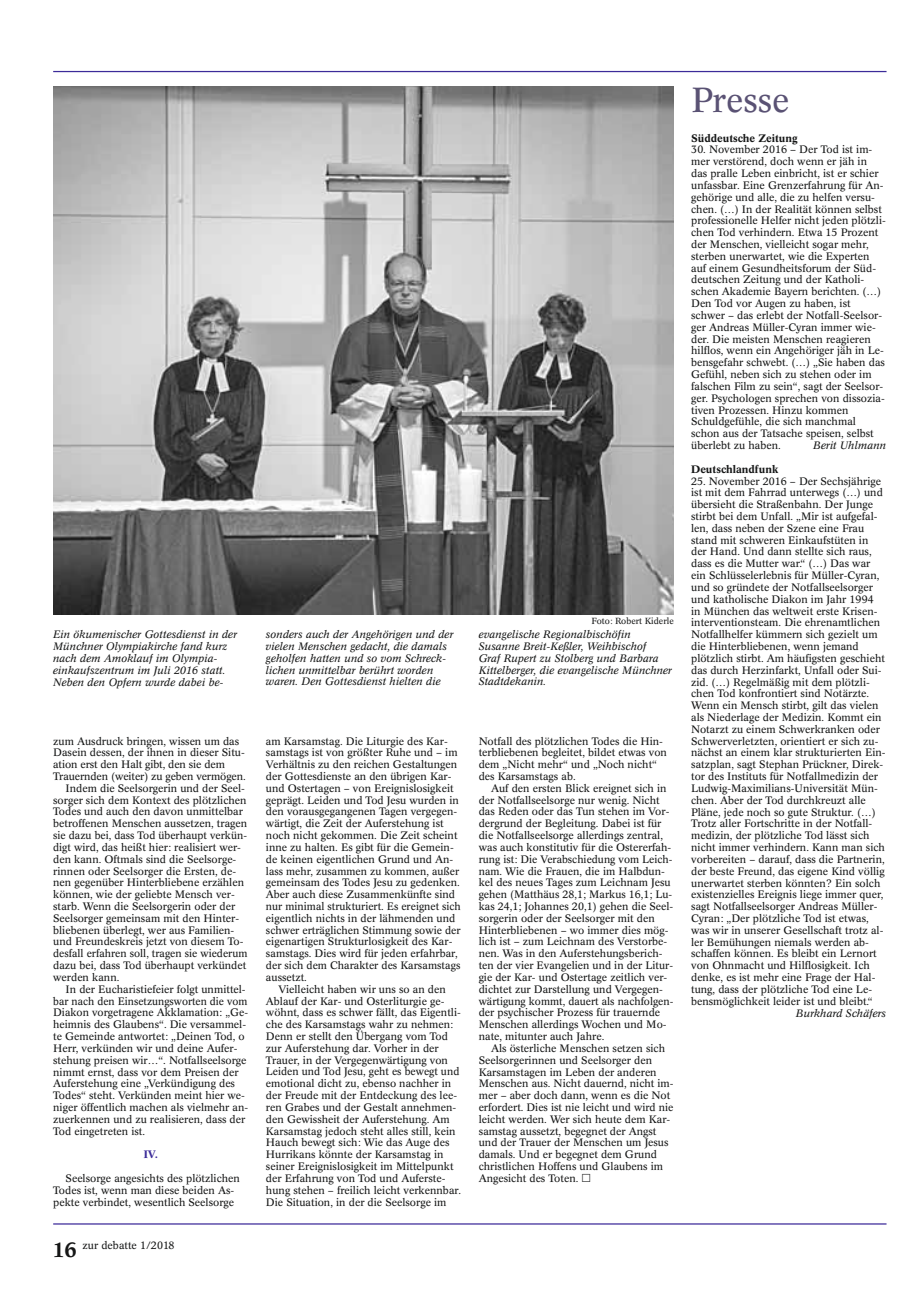
<style>
.page{position:relative;width:922px;height:1312px;background:#fff}
.page>*{position:absolute;margin:0;border:0;box-sizing:border-box;transform-origin:0 0}
.t1{font:34.38px "Concorde BE";color:#5a5274}
.t2{font:10.62px/11.9px "Concorde BE";color:#151616}
.t3{font:italic 10.62px/11.9px "Concorde BE";color:#151616}
.t4{font:500 10.62px "Concorde BE";color:#151616}
.t5{font:500 10.62px "Concorde BE";color:#3c2b99}
.t6{font:8.75px "Concorde BE";color:#151616}
.s1{font-weight:500;font-size:20.62px}
.s2{font-family:"European Pi Three";font-size:11.75px}
</style>
<div class="page">
<hr style="left:53px;top:1222px;width:833px;height:2px;background:#3c2b99">
<hr style="left:53px;top:71px;width:833px;height:1px;background:#3c2b99">
<img style="left:53px;top:86px;width:620px;height:528px">
<p class="t3" style="left:53px;top:629px;width:185px">Ein ökumenischer Gottesdienst in der Münchner Olympiakirche fand kurz nach dem Amoklauf im Olympia&shy;einkaufszentrum im Juli 2016 statt.<br>Neben den Opfern wurde dabei be-</p>
<p class="t3" style="left:266px;top:629px;width:189px">sonders auch der Angehörigen und der vielen Menschen gedacht, die damals geholfen hatten und so vom Schreck&shy;lichen unmittelbar berührt worden waren. Den Gottesdienst hielten die</p>
<p class="t2" style="left:53px;top:735px;width:187px">zum Ausdruck bringen, wissen um das</p>
<p class="t2" style="left:53px;top:747px;width:193px">Dasein dessen, der ihnen in dieser Situ-</p>
<p class="t2" style="left:53px;top:759px;width:173px">ation erst den Halt gibt, den sie dem</p>
<p class="t2" style="left:53px;top:771px;width:194px">Trauernden (weiter) zu geben vermögen.</p>
<p class="t2" style="left:66px;top:782px;width:181px">Indem die Seelsorgerin und der Seel-</p>
<p class="t2" style="left:53px;top:794px;width:195px">sorger sich dem Kontext des plötzlichen</p>
<p class="t2" style="left:53px;top:806px;width:191px">Todes und auch den davon unmittelbar</p>
<p class="t2" style="left:53px;top:818px;width:195px">betroffenen Menschen aussetzen, tragen</p>
<p class="t2" style="left:53px;top:830px;width:195px">sie dazu bei, dass Tod überhaupt verkün-</p>
<p class="t2" style="left:53px;top:841px;width:189px">digt wird, das heißt hier: realisiert wer-</p>
<p class="t2" style="left:53px;top:853px;width:185px">den kann. Oftmals sind die Seelsorge-</p>
<p class="t2" style="left:53px;top:865px;width:184px">rinnen oder Seelsorger die Ersten, de-</p>
<p class="t2" style="left:53px;top:877px;width:192px">nen gegenüber Hinterbliebene erzählen</p>
<p class="t2" style="left:53px;top:889px;width:183px">können, wie der geliebte Mensch ver-</p>
<p class="t2" style="left:53px;top:901px;width:183px">starb. Wenn die Seelsorgerin oder der</p>
<p class="t2" style="left:53px;top:912px;width:187px">Seelsorger gemeinsam mit den Hinter-</p>
<p class="t2" style="left:53px;top:924px;width:183px">bliebenen überlegt, wer aus Familien-</p>
<p class="t2" style="left:53px;top:936px;width:192px">und Freundeskreis jetzt von diesem To-</p>
<p class="t2" style="left:53px;top:948px;width:196px">desfall erfahren soll, tragen sie wiederum</p>
<p class="t2" style="left:53px;top:960px;width:195px">dazu bei, dass Tod überhaupt verkündet</p>
<p class="t2" style="left:53px;top:971px;width:68px">werden kann.</p>
<p class="t2" style="left:66px;top:983px;width:182px">In der Eucharistiefeier folgt unmittel-</p>
<p class="t2" style="left:53px;top:995px;width:196px">bar nach den Einsetzungsworten die vom</p>
<p class="t2" style="left:53px;top:1007px;width:196px">Diakon vorgetragene Akklamation: „Ge-</p>
<p class="t2" style="left:53px;top:1019px;width:194px">heimnis des Glaubens“. Die versammel-</p>
<p class="t2" style="left:53px;top:1030px;width:193px">te Gemeinde antwortet: „Deinen Tod, o</p>
<p class="t2" style="left:53px;top:1042px;width:186px">Herr, verkünden wir und deine Aufer-</p>
<p class="t2" style="left:53px;top:1054px;width:195px">stehung preisen wir…“. Notfallseelsorge</p>
<p class="t2" style="left:53px;top:1066px;width:187px">nimmt ernst, dass vor dem Preisen der</p>
<p class="t2" style="left:53px;top:1078px;width:183px">Auferstehung eine „Verkündigung des</p>
<p class="t2" style="left:53px;top:1090px;width:193px">Todes“ steht. Verkünden meint hier we-</p>
<p class="t2" style="left:53px;top:1101px;width:196px">niger öffentlich machen als vielmehr an-</p>
<p class="t2" style="left:53px;top:1113px;width:194px">zuerkennen und zu realisieren, dass der</p>
<p class="t2" style="left:53px;top:1125px;width:93px">Tod eingetreten ist.</p>
<p class="t5" style="left:144px;top:1149px;width:16px">IV.</p>
<p class="t2" style="left:53px;top:1172px;width:188px;text-indent:12px">Seelsorge angesichts des plötzlichen<br>Todes ist, wenn man diese beiden As&shy;pekte verbindet, wesentlich Seelsorge</p>
<p class="t2" style="left:53px;top:1239px;width:123px"><span class="s1">16</span> zur debatte 1/2018</p>
<p class="t2" style="left:266px;top:735px;width:196px">am Karsamstag. Die Liturgie des Kar&shy;samstags ist von größter Ruhe und – im Verhältnis zu den reichen Gestaltungen der Gottesdienste an den übrigen Kar&shy;und Ostertagen – von Ereignislosigkeit geprägt. Leiden und Tod Jesu wurden in den vorausgegangenen Tagen vergegen&shy;wärtigt, die Zeit der Auferstehung ist noch nicht gekommen. Die Zeit scheint inne zu halten. Es gibt für die Gemein&shy;de keinen eigentlichen Grund und An&shy;lass mehr, zusammen zu kommen, außer gemeinsam des Todes Jesu zu gedenken.<br>Aber auch diese Zusammenkünfte sind nur minimal strukturiert. Es ereignet sich eigentlich nichts in der lähmenden und schwer erträglichen Stimmung sowie der eigenartigen Strukturlosigkeit des Kar&shy;samstags. Dies wird für jeden erfahrbar, der sich dem Charakter des Karsamstags aussetzt.</p>
<p class="t2" style="left:266px;top:983px;width:196px;text-indent:12px">Vielleicht haben wir uns so an den Ablauf der Kar- und Osterliturgie ge&shy;wöhnt, dass es schwer fällt, das Eigentli&shy;che des Karsamstags wahr zu nehmen:<br>Denn er stellt den Übergang vom Tod zur Auferstehung dar. Vorher in der Trauer, in der Vergegenwärtigung von Leiden und Tod Jesu, geht es bewegt und emotional dicht zu, ebenso nachher in der Freude mit der Entdeckung des lee&shy;ren Grabes und der Gestalt annehmen&shy;den Gewissheit der Auferstehung. Am Karsamstag jedoch steht alles still, kein Hauch bewegt sich: Wie das Auge des Hurrikans könnte der Karsamstag in seiner Ereignislosigkeit im Mittelpunkt der Erfahrung von Tod und Auferste&shy;hung stehen – freilich leicht verkennbar.<br>Die Situation, in der die Seelsorge im</p>
<p class="t6" style="left:591px;top:617px;width:84px">Foto: Robert Kiderle</p>
<p class="t3" style="left:478px;top:629px;width:195px">evangelische Regionalbischöfin<br>Susanne Breit-Keßler, Weihbischof<br>Graf Rupert zu Stolberg und Barbara<br>Kittelberger, die evangelische Münchner<br>Stadtdekanin.</p>
<p class="t2" style="left:478px;top:735px;width:190px">Notfall des plötzlichen Todes die Hin&shy;terbliebenen begleitet, bildet etwas von dem „Nicht mehr“ und „Noch nicht“ des Karsamstags ab.</p>
<p class="t2" style="left:478px;top:783px;width:196px;text-indent:12px">Auf den ersten Blick ereignet sich in der Notfallseelsorge nur wenig. Nicht das Reden oder das Tun stehen im Vor&shy;dergrund der Begleitung. Dabei ist für die Notfallseelsorge allerdings zentral, was auch konstitutiv für die Ostererfah&shy;rung ist: Die Verabschiedung vom Leich&shy;nam. Wie die Frauen, die im Halbdun&shy;kel des neues Tages zum Leichnam Jesu gehen (Matthäus 28,1; Markus 16,1; Lu&shy;kas 24,1; Johannes 20,1) gehen die Seel&shy;sorgerin oder der Seelsorger mit den Hinterbliebenen – wo immer dies mög&shy;lich ist – zum Leichnam des Verstorbe&shy;nen. Was in den Auferstehungsberich&shy;ten der vier Evangelien und in der Litur&shy;gie der Kar- und Ostertage zeitlich ver&shy;dichtet zur Darstellung und Vergegen&shy;wärtigung kommt, dauert als nachfolgen&shy;der psychischer Prozess für trauernde Menschen allerdings Wochen und Mo&shy;nate, mitunter auch Jahre.</p>
<p class="t2" style="left:478px;top:1042px;width:196px;text-indent:12px">Als österliche Menschen setzen sich Seelsorgerinnen und Seelsorger den Karsamstagen im Leben der anderen Menschen aus. Nicht dauernd, nicht im&shy;mer – aber doch dann, wenn es die Not erfordert. Dies ist nie leicht und wird nie leicht werden. Wer sich heute dem Kar&shy;samstag aussetzt, begegnet der Angst und der Trauer der Menschen um Jesus damals. Und er begegnet dem Grund christlichen Hoffens und Glaubens im Angesicht des Toten. <span class="s2">-</span></p>
<h1 class="t1" style="left:691px;top:85px;width:100px">Presse</h1>
<p class="t4" style="left:691px;top:133px;width:108px">Süddeutsche Zeitung</p>
<p class="t2" style="left:691px;top:145px;width:196px">30. November 2016 – Der Tod ist im&shy;mer verstörend, doch wenn er jäh in das pralle Leben einbricht, ist er schier unfassbar. Eine Grenzerfahrung für An&shy;gehörige und alle, die zu helfen versu&shy;chen. (…) In der Realität können selbst professionelle Helfer nicht jeden plötzli&shy;chen Tod verhindern. Etwa 15 Prozent der Menschen, vielleicht sogar mehr, sterben unerwartet, wie die Experten auf einem Gesundheitsforum der Süd&shy;deutschen Zeitung und der Katholi&shy;schen Akademie Bayern berichten. (…)<br>Den Tod vor Augen zu haben, ist schwer – das erlebt der Notfall-Seelsor&shy;ger Andreas Müller-Cyran immer wie&shy;der. Die meisten Menschen reagieren hilflos, wenn ein Angehöriger jäh in Le&shy;bensgefahr schwebt. (…) „Sie haben das Gefühl, neben sich zu stehen oder im falschen Film zu sein“, sagt der Seelsor&shy;ger. Psychologen sprechen von dissozia&shy;tiven Prozessen. Hinzu kommen Schuldgefühle, die sich manchmal schon aus der Tatsache speisen, selbst überlebt zu haben.</p>
<p class="t3" style="left:813px;top:440px;width:74px">Berit Uhlmann</p>
<p class="t4" style="left:691px;top:464px;width:88px">Deutschlandfunk</p>
<p class="t2" style="left:691px;top:475px;width:196px">25. November 2016 – Der Sechsjährige ist mit dem Fahrrad unterwegs (…) und übersieht die Straßenbahn. Der Junge stirbt bei dem Unfall. „Mir ist aufgefal&shy;len, dass neben der Szene eine Frau stand mit schweren Einkaufstüten in der Hand. Und dann stellte sich raus, dass es die Mutter war.“ (…) Das war ein Schlüsselerlebnis für Müller-Cyran, und so gründete der Notfallseelsorger und katholische Diakon im Jahr 1994 in München das weltweit erste Krisen&shy;interventionsteam. Die ehrenamtlichen Notfallhelfer kümmern sich gezielt um die Hinterbliebenen, wenn jemand plötzlich stirbt. Am häufigsten geschieht das durch Herzinfarkt, Unfall oder Sui&shy;zid. (…) Regelmäßig mit dem plötzli&shy;chen Tod konfrontiert sind Notärzte.<br>Wenn ein Mensch stirbt, gilt das vielen als Niederlage der Medizin. Kommt ein Notarzt zu einem Schwerkranken oder Schwerverletzten, orientiert er sich zu&shy;nächst an einem klar strukturierten Ein&shy;satzplan, sagt Stephan Prückner, Direk&shy;tor des Instituts für Notfallmedizin der Ludwig-Maximilians-Universität Mün&shy;chen. Aber der Tod durchkreuzt alle Pläne, jede noch so gute Struktur. (…)<br>Trotz aller Fortschritte in der Notfall&shy;medizin, der plötzliche Tod lässt sich nicht immer verhindern. Kann man sich vorbereiten – darauf, dass die Partnerin, der beste Freund, das eigene Kind völlig unerwartet sterben könnten? Ein solch existenzielles Ereignis liege immer quer, sagt Notfallseelsorger Andreas Müller-Cyran: „Der plötzliche Tod ist etwas, was wir in unserer Gesellschaft trotz al&shy;ler Bemühungen niemals werden ab&shy;schaffen können. Es bleibt ein Lernort von Ohnmacht und Hilflosigkeit. Ich denke, es ist mehr eine Frage der Hal&shy;tung, dass der plötzliche Tod eine Le&shy;bensmöglichkeit leider ist und bleibt.“</p>
<p class="t3" style="left:795px;top:1007px;width:92px">Burkhard Schäfers</p>
</div>
